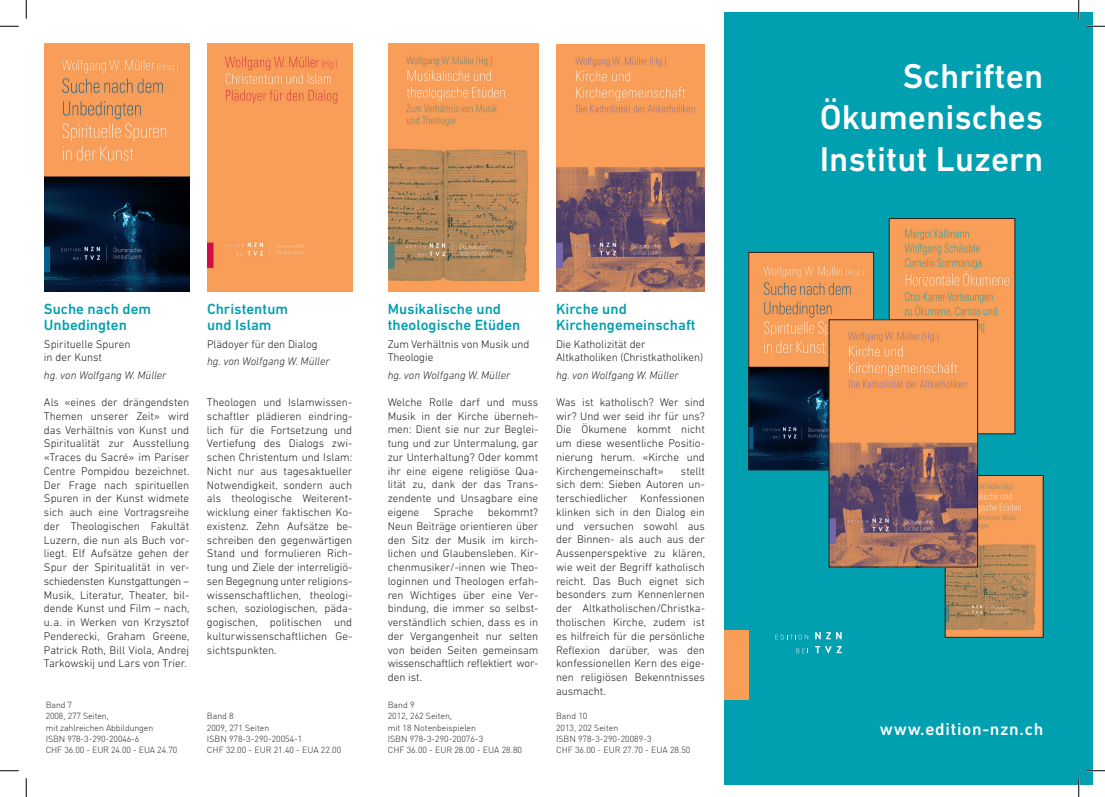
<style>
.page{position:relative;width:1105px;height:797px;background:#fff}
.page>*{position:absolute;margin:0;border:0;box-sizing:border-box;transform-origin:0 0}
.t1{font:500 35px/41.2px "DIN Next LT Pro";color:#fff;text-align:justify}
.t2{font:500 17.5px "DIN Next LT Pro";letter-spacing:.04em;color:#fff}
.t3{font:500 15px/16.2px "DIN Next LT Pro";color:#00a0b1}
.t4{font:300 11.25px/13.8px "DIN Next LT Pro";color:#231f20;text-align:justify}
.t5{font:italic 300 11.25px "DIN Next LT Pro";color:#231f20}
.t6{font:300 8.75px/11.2px "DIN";color:#231f20}
</style>
<div class="page">
<div style="left:724px;top:12px;width:369px;height:773px;background:#00a0b1"></div>
<div style="left:207px;top:44px;width:145px;height:247px;background:#f89e58"></div>
<img style="left:44px;top:44px;width:145px;height:247px">
<img style="left:556px;top:44px;width:149px;height:247px">
<img style="left:388px;top:44px;width:150px;height:247px">
<div style="left:724px;top:630px;width:25px;height:69px;background:#f89e58"></div>
<svg style="left:815px;top:646px;width:27px;height:7px"></svg>
<svg style="left:775px;top:634px;width:33px;height:5px"></svg>
<svg style="left:796px;top:648px;width:12px;height:5px"></svg>
<svg style="left:815px;top:632px;width:27px;height:7px"></svg>
<img style="left:751px;top:254px;width:121px;height:214px">
<div style="left:749px;top:252px;width:125px;height:218px;border:1px solid #231f20"></div>
<img style="left:947px;top:477px;width:94px;height:158px">
<div style="left:945px;top:475px;width:98px;height:162px;border:1px solid #231f20"></div>
<img style="left:891px;top:220px;width:122px;height:212px">
<img style="left:831px;top:322px;width:145px;height:243px">
<div style="left:829px;top:320px;width:149px;height:247px;border:1px solid #231f20"></div>
<svg style="left:0;top:25px;width:19px;height:2px"></svg>
<svg style="left:1086px;top:25px;width:19px;height:2px"></svg>
<svg style="left:0;top:770px;width:19px;height:1px"></svg>
<svg style="left:1086px;top:770px;width:19px;height:1px"></svg>
<svg style="left:25px;top:0;width:2px;height:19px"></svg>
<svg style="left:25px;top:778px;width:2px;height:19px"></svg>
<svg style="left:1078px;top:0;width:1px;height:19px"></svg>
<svg style="left:1078px;top:778px;width:1px;height:19px"></svg>
<h3 class="t3" style="left:44px;top:301px;width:109px">Suche nach dem<br>Unbedingten</h3>
<p class="t4" style="left:44px;top:337px;width:88px">Spirituelle Spuren in der Kunst</p>
<p class="t5" style="left:44px;top:368px;width:124px">hg. von Wolfgang W. Müller</p>
<h3 class="t3" style="left:207px;top:301px;width:83px">Christentum und Islam</h3>
<p class="t4" style="left:207px;top:337px;width:112px">Plädoyer für den Dialog</p>
<p class="t5" style="left:207px;top:354px;width:124px">hg. von Wolfgang W. Müller</p>
<h3 class="t3" style="left:388px;top:301px;width:134px">Musikalische und theologische Etüden</h3>
<p class="t4" style="left:388px;top:337px;width:143px">Zum Verhältnis von Musik und<br>Theologie</p>
<p class="t5" style="left:388px;top:368px;width:124px">hg. von Wolfgang W. Müller</p>
<p class="t4" style="left:44px;top:395px;width:147px">Als «eines der drängendsten Themen unserer Zeit» wird das Verhältnis von Kunst und Spiritualität zur Ausstellung «Traces du Sacré» im Pariser Centre Pompidou bezeichnet.<br>Der Frage nach spirituellen Spuren in der Kunst widmete sich auch eine Vortragsreihe der Theologischen Fakultät Luzern, die nun als Buch vor&shy;liegt. Elf Aufsätze gehen der Spur der Spiritualität in ver&shy;schiedensten Kunstgattungen – Musik, Literatur, Theater, bil&shy;dende Kunst und Film – nach, u.a. in Werken von Krzysztof Penderecki, Graham Greene, Patrick Roth, Bill Viola, Andrej Tarkowskij und Lars von Trier.</p>
<p class="t4" style="left:207px;top:395px;width:147px">Theologen und Islamwissen&shy;schaftler plädieren eindring&shy;lich für die Fortsetzung und Vertiefung des Dialogs zwi&shy;schen Christentum und Islam:<br>Nicht nur aus tagesaktueller Notwendigkeit, sondern auch als theologische Weiterent&shy;wicklung einer faktischen Ko&shy;existenz. Zehn Aufsätze be&shy;schreiben den gegenwärtigen Stand und formulieren Rich&shy;tung und Ziele der interreligiö&shy;sen Begegnung unter religions&shy;wissenschaftlichen, theologi&shy;schen, soziologischen, päda&shy;gogischen, politischen und kulturwissenschaftlichen Ge&shy;sichtspunkten.</p>
<p class="t4" style="left:388px;top:395px;width:152px">Welche Rolle darf und muss Musik in der Kirche überneh&shy;men: Dient sie nur zur Beglei&shy;tung und zur Untermalung, gar zur Unterhaltung? Oder kommt ihr eine eigene religiöse Qua&shy;lität zu, dank der das Trans&shy;zendente und Unsagbare eine eigene</p>
<p class="t4" style="left:388px;top:505px;width:152px;text-indent:100px">bekommt?<br>Neun Beiträge orientieren über den Sitz der Musik im kirch&shy;lichen und Glaubensleben. Kir&shy;chenmusiker/-innen wie Theo&shy;loginnen und Theologen erfah&shy;ren Wichtiges über eine Ver&shy;bindung, die immer so selbst&shy;verständlich schien, dass es in der Vergangenheit nur selten von beiden Seiten gemeinsam wissenschaftlich reflektiert wor&shy;den ist.</p>
<p class="t4" style="left:434px;top:505px;width:41px">Sprache</p>
<h3 class="t3" style="left:556px;top:301px;width:141px">Kirche und<br>Kirchengemeinschaft</h3>
<p class="t4" style="left:556px;top:337px;width:149px">Die Katholizität der<br>Altkatholiken (Christkatholiken)</p>
<p class="t5" style="left:556px;top:368px;width:124px">hg. von Wolfgang W. Müller</p>
<p class="t4" style="left:556px;top:395px;width:150px">Was ist katholisch? Wer sind wir? Und wer seid ihr für uns?<br>Die Ökumene kommt nicht um diese wesentliche Positio&shy;nierung herum. «Kirche und Kirchengemeinschaft»</p>
<p class="t4" style="left:556px;top:464px;width:151px;text-indent:125px">stellt sich dem: Sieben Autoren un&shy;terschiedlicher Konfessionen klinken sich in den Dialog ein und versuchen sowohl aus der Binnen- als auch aus der Aussenperspektive zu klären, wie weit der Begriff katholisch reicht. Das Buch eignet sich besonders zum Kennenlernen der Altkatholischen/Christka&shy;tholischen Kirche, zudem ist es hilfreich für die persönliche Reflexion darüber, was den konfessionellen Kern des eige&shy;nen religiösen Bekenntnisses ausmacht.</p>
<p class="t6" style="left:46px;top:699px;width:133px">Band 7<br>2008, 277 Seiten,<br>mit zahlreichen Abbildungen<br>ISBN 978-3-290-20046-6<br>CHF 36.00 - EUR 24.00 - EUA 24.70</p>
<p class="t6" style="left:207px;top:710px;width:136px">Band 8<br>2009, 271 Seiten<br>ISBN 978-3-290-20054-1<br>CHF 32.00 - EUR 21.40 - EUA 22.00</p>
<p class="t6" style="left:388px;top:699px;width:136px">Band 9<br>2012, 262 Seiten,<br>mit 18 Notenbeispielen<br>ISBN 978-3-290-20076-3<br>CHF 36.00 - EUR 28.00 - EUA 28.80</p>
<p class="t6" style="left:556px;top:710px;width:136px">Band 10<br>2013, 202 Seiten<br>ISBN 978-3-290-20089-3<br>CHF 36.00 - EUR 27.70 - EUA 28.50</p>
<h1 class="t1" style="left:820px;top:55px;width:225px;text-indent:83px">Schriften Ökumenisches Institut Luzern</h1>
<h2 class="t2" style="left:880px;top:719px;width:165px">www.edition-nzn.ch</h2>
</div>
